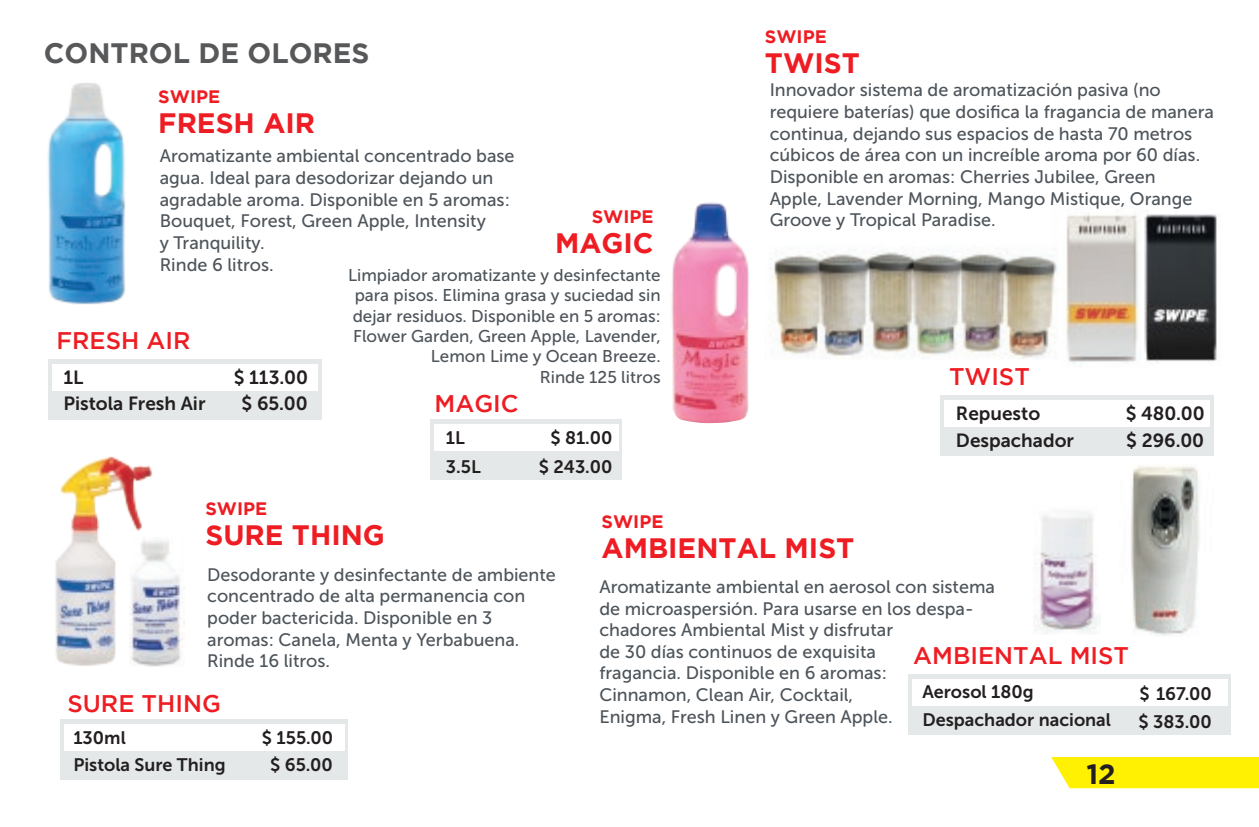
<style>
.page{position:relative;width:1259px;height:827px;background:#fff}
.page>*{position:absolute;margin:0;border:0;box-sizing:border-box;transform-origin:0 0}
.t1{font:700 28px "Gotham";color:#ee1d23}
.t2{font:700 28px "Gotham";color:#57585a}
.t3{font:700 28px "Gotham";color:#231f20}
.t4{font:500 24px "Gotham";color:#ee1d23}
.t5{font:19px "Museo Sans 700";color:#231f20}
.t6{font:18px/21.6px "Museo Sans 500";color:#4d545a}
.t7{font:18px "Museo Sans 700";color:#231f20}
.t8{font:700 18px "Gotham";color:#ee1d23}
.t9{font:17px/20.4px "Museo Sans 500";color:#4d545a;text-align:right}
</style>
<div class="page">
<img style="left:157px;top:539px;width:27px;height:128px">
<img style="left:1065px;top:214px;width:76px;height:149px">
<img style="left:772px;top:251px;width:286px;height:108px">
<img style="left:1131px;top:466px;width:69px;height:169px">
<div style="left:430px;top:419px;width:192px;height:60px;background:#e4e8e8"></div>
<div style="left:434px;top:424px;width:184px;height:26px;background:#fff"></div>
<div style="left:60px;top:718px;width:288px;height:61px;background:#e4e8e8"></div>
<div style="left:64px;top:724px;width:280px;height:26px;background:#fff"></div>
<div style="left:908px;top:674px;width:322px;height:60px;background:#e4e8e8"></div>
<div style="left:911px;top:679px;width:315px;height:26px;background:#fff"></div>
<div style="left:48px;top:358px;width:273px;height:61px;background:#e4e8e8"></div>
<div style="left:52px;top:364px;width:266px;height:26px;background:#fff"></div>
<div style="left:940px;top:395px;width:273px;height:60px;background:#e4e8e8"></div>
<div style="left:944px;top:400px;width:265px;height:26px;background:#fff"></div>
<svg style="left:1051px;top:757px;width:207px;height:30px"></svg>
<img style="left:55px;top:456px;width:102px;height:211px">
<img style="left:1144px;top:214px;width:73px;height:148px">
<img style="left:47px;top:83px;width:79px;height:222px">
<img style="left:671px;top:202px;width:78px;height:221px">
<img style="left:1033px;top:512px;width:65px;height:121px">
<h1 class="t2" style="left:44px;top:37px;width:327px">CONTROL DE OLORES</h1>
<p class="t8" style="left:158px;top:86px;width:63px">SWIPE</p>
<h1 class="t1" style="left:158px;top:106px;width:158px">FRESH AIR</h1>
<p class="t6" style="left:160px;top:145px;width:356px">Aromatizante ambiental concentrado base agua. Ideal para desodorizar dejando un agradable aroma. Disponible en 5 aromas:<br>Bouquet, Forest, Green Apple, Intensity<br>y Tranquility.<br>Rinde 6 litros.</p>
<p class="t8" style="left:591px;top:206px;width:63px">SWIPE</p>
<h1 class="t1" style="left:555px;top:226px;width:100px">MAGIC</h1>
<p class="t9" style="left:348px;top:264px;width:314px">Limpiador aromatizante y desinfectante para pisos. Elimina grasa y suciedad sin dejar residuos. Disponible en 5 aromas:<br>Flower Garden, Green Apple, Lavender, Lemon Lime y Ocean Breeze.<br>Rinde 125 litros</p>
<h2 class="t4" style="left:56px;top:326px;width:135px">FRESH AIR</h2>
<p class="t5" style="left:63px;top:366px;width:21px">1L</p>
<p class="t5" style="left:234px;top:366px;width:76px">$ 113.00</p>
<p class="t5" style="left:63px;top:393px;width:143px">Pistola Fresh Air</p>
<p class="t5" style="left:241px;top:393px;width:68px">$ 65.00</p>
<h2 class="t4" style="left:434px;top:389px;width:85px">MAGIC</h2>
<p class="t7" style="left:446px;top:427px;width:20px">1L</p>
<p class="t7" style="left:550px;top:427px;width:63px">$ 81.00</p>
<p class="t7" style="left:446px;top:456px;width:36px">3.5L</p>
<p class="t7" style="left:539px;top:456px;width:75px">$ 243.00</p>
<p class="t8" style="left:764px;top:26px;width:63px">SWIPE</p>
<h1 class="t1" style="left:764px;top:47px;width:97px">TWIST</h1>
<p class="t6" style="left:769px;top:79px;width:446px">Innovador sistema de aromatización pasiva (no requiere baterías) que dosifica la fragancia de manera continua, dejando sus espacios de hasta 70 metros cúbicos de área con un increíble aroma por 60 días.<br>Disponible en aromas: Cherries Jubilee, Green<br>Apple, Lavender Morning, Mango Mistique, Orange Groove y Tropical Paradise.</p>
<h2 class="t4" style="left:948px;top:362px;width:82px">TWIST</h2>
<p class="t5" style="left:955px;top:402px;width:86px">Repuesto</p>
<p class="t5" style="left:1125px;top:402px;width:81px">$ 480.00</p>
<p class="t5" style="left:955px;top:429px;width:120px">Despachador</p>
<p class="t5" style="left:1125px;top:429px;width:79px">$ 296.00</p>
<p class="t8" style="left:205px;top:498px;width:63px">SWIPE</p>
<h1 class="t1" style="left:205px;top:518px;width:181px">SURE THING</h1>
<p class="t6" style="left:207px;top:563px;width:350px">Desodorante y desinfectante de ambiente concentrado de alta permanencia con poder bactericida. Disponible en 3 aromas: Canela, Menta y Yerbabuena.<br>Rinde 16 litros.</p>
<h2 class="t4" style="left:67px;top:689px;width:155px">SURE THING</h2>
<p class="t7" style="left:73px;top:727px;width:54px">130ml</p>
<p class="t7" style="left:262px;top:727px;width:73px">$ 155.00</p>
<p class="t7" style="left:73px;top:754px;width:154px">Pistola Sure Thing</p>
<p class="t7" style="left:270px;top:754px;width:64px">$ 65.00</p>
<p class="t8" style="left:601px;top:511px;width:63px">SWIPE</p>
<h1 class="t1" style="left:601px;top:532px;width:254px">AMBIENTAL MIST</h1>
<p class="t6" style="left:599px;top:575px;width:397px">Aromatizante ambiental en aerosol con sistema de microaspersión. Para usarse en los despa&shy;chadores Ambiental Mist y disfrutar<br>de 30 días continuos de exquisita<br>fragancia. Disponible en 6 aromas:<br>Cinnamon, Clean Air, Cocktail,<br>Enigma, Fresh Linen y Green Apple.</p>
<h2 class="t4" style="left:913px;top:641px;width:217px">AMBIENTAL MIST</h2>
<p class="t7" style="left:922px;top:681px;width:113px">Aerosol 180g</p>
<p class="t7" style="left:1139px;top:683px;width:74px">$ 167.00</p>
<p class="t7" style="left:922px;top:709px;width:190px">Despachador nacional</p>
<p class="t7" style="left:1138px;top:711px;width:75px">$ 383.00</p>
<h1 class="t3" style="left:1086px;top:757px;width:31px">12</h1>
</div>
